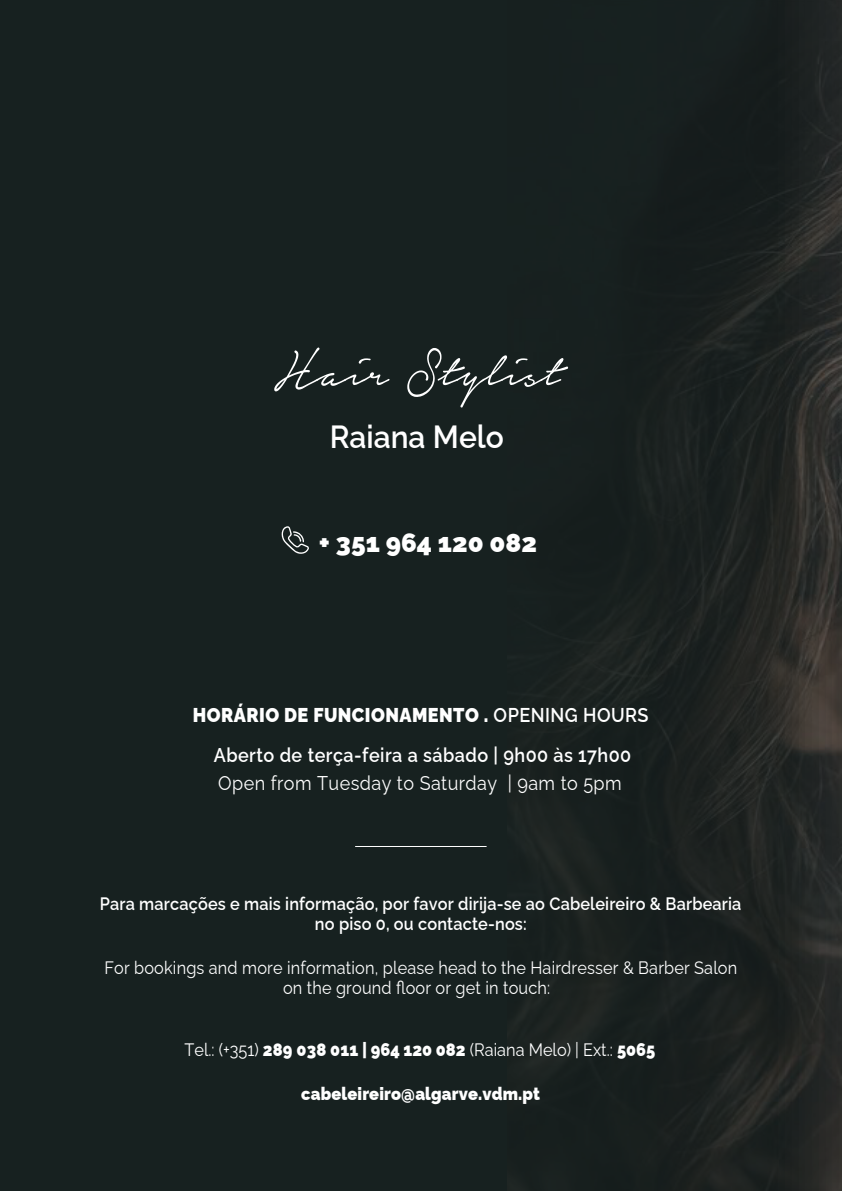
<style>
.page{position:relative;width:842px;height:1191px;background:#fff}
.page>*{position:absolute;margin:0;border:0;box-sizing:border-box;transform-origin:0 0}
.t1{font:68px "Notera Personal Use Only";color:#fff;scale:.94 1}
.t2{font:600 32px "Raleway";color:#fff;scale:.94 1}
.t3{font:900 26px "Raleway";color:#fff}
.t4{font:900 20px "Raleway";letter-spacing:.025em;color:#fff;scale:.91 1}
.t5{font:600 19.8px "Raleway";letter-spacing:.025em;color:#fff;scale:.91 1}
.t6{font:19.8px "Raleway";letter-spacing:.025em;color:#fff;scale:.91 1}
.t7{font:18px/19.6px "Raleway";letter-spacing:.01em;color:#fff;text-align:center;scale:.91 1}
.t8{font:600 18px/19.6px "Raleway";letter-spacing:.01em;color:#fff;text-align:center;scale:.91 1}
.t9{font:900 18px "Raleway";letter-spacing:.01em;color:#fff;scale:.91 1}
.s1{font-weight:600}
.s2{font-weight:900}
</style>
<div class="page">
<div style="left:0;top:0;width:507px;height:1191px;background:#172120"></div>
<svg style="left:507px;top:0;width:335px;height:1191px;background:#1c2221"></svg>
<hr style="left:355px;top:846px;width:132px;height:1px;background:#fff">
<svg style="left:282px;top:526px;width:27px;height:28px"></svg>
<h1 class="t1" style="left:274px;top:337px;width:306px">Hair Stylist</h1>
<h2 class="t2" style="left:330px;top:411px;width:187px">Raiana Melo</h2>
<h3 class="t3" style="left:319px;top:522px;width:220px">+ 351 964 120 082</h3>
<p class="t4" style="left:193px;top:699px;width:502px">HORÁRIO DE FUNCIONAMENTO . <span class="s1">OPENING HOURS</span></p>
<p class="t5" style="left:214px;top:739px;width:460px">Aberto de terça-feira a sábado | 9h00 às 17h00</p>
<p class="t6" style="left:218px;top:767px;width:445px">Open from Tuesday to Saturday | 9am to 5pm</p>
<p class="t8" style="left:100px;top:892px;width:707px">Para marcações e mais informação, por favor dirija-se ao Cabeleireiro &amp; Barbearia no piso 0, ou contacte-nos:</p>
<p class="t7" style="left:104px;top:956px;width:697px">For bookings and more information, please head to the Hairdresser &amp; Barber Salon on the ground floor or get in touch:</p>
<p class="t7" style="left:184px;top:1037px;width:519px">Tel.: (+351) <span class="s2">289 038 011 | 964 120 082</span> (Raiana Melo) | Ext.: <span class="s2">5065</span></p>
<p class="t9" style="left:301px;top:1079px;width:264px">cabeleireiro@algarve.vdm.pt</p>
</div>
